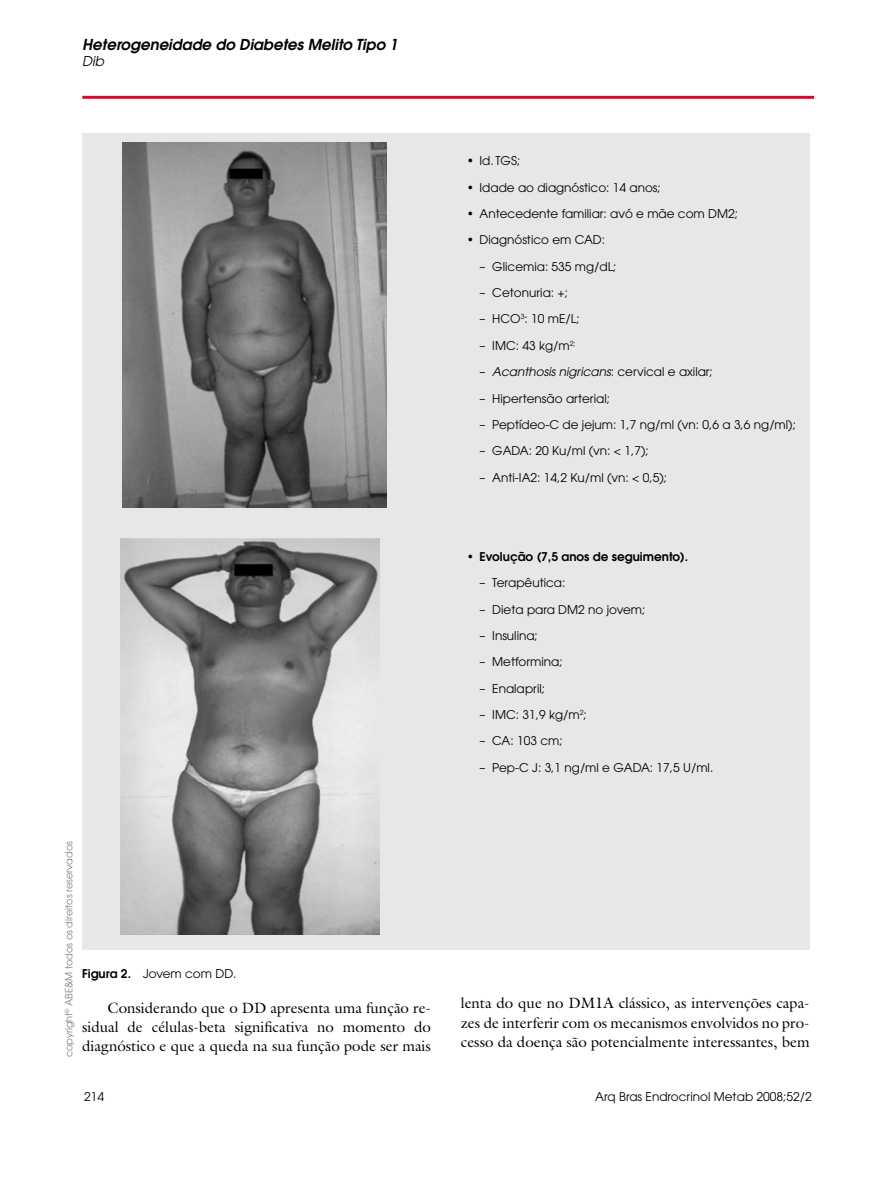
<style>
.page{position:relative;width:896px;height:1194px;background:#fff}
.page>*{position:absolute;margin:0;border:0;box-sizing:border-box;transform-origin:0 0}
.t1{font:15px/19px "Galliard";color:#000;text-align:justify}
.t2{font:italic 600 15px "Avant Garde";color:#000}
.t3{font:italic 13.5px "Avant Garde";color:#000}
.t4{font:12px "Avant Garde";color:#000}
.t5{font:italic 12px "Avant Garde";color:#000}
.t6{font:600 12px "Avant Garde";color:#000}
.t7{font:9.9px "Avant Garde";letter-spacing:-.01em;color:#808285}
.s1{font-style:normal}
.s2{font-weight:400}
.s3{font-weight:600}
</style>
<div class="page">
<hr style="left:82px;top:96px;width:732px;height:3px;background:#c41230">
<div style="left:82px;top:133px;width:727px;height:816px;background:#e6e7e8"></div>
<img style="left:123px;top:142px;width:263px;height:366px">
<img style="left:120px;top:538px;width:259px;height:396px">
<p class="t2" style="left:82px;top:35px;width:317px">Heterogeneidade do Diabetes Melito Tipo 1</p>
<p class="t3" style="left:82px;top:53px;width:23px">Dib</p>
<p class="t4" style="left:466px;top:154px;width:55px">• Id. TGS;</p>
<p class="t4" style="left:466px;top:180px;width:196px">• Idade ao diagnóstico: 14 anos;</p>
<p class="t4" style="left:466px;top:206px;width:273px">• Antecedente familiar: avó e mãe com DM2;</p>
<p class="t4" style="left:466px;top:233px;width:140px">• Diagnóstico em CAD:</p>
<p class="t4" style="left:479px;top:259px;width:139px">– Glicemia: 535 mg/dL;</p>
<p class="t4" style="left:479px;top:285px;width:90px">– Cetonuria: +;</p>
<p class="t4" style="left:479px;top:312px;width:102px">– HCO<sup>3</sup>: 10 mE/L;</p>
<p class="t4" style="left:479px;top:338px;width:97px">– IMC: 43 kg/m<sup>2;</sup></p>
<p class="t5" style="left:479px;top:364px;width:235px"><span class="s1">–</span> Acanthosis nigricans<span class="s1">: cervical e axilar;</span></p>
<p class="t4" style="left:479px;top:391px;width:132px">– Hipertensão arterial;</p>
<p class="t4" style="left:479px;top:417px;width:318px">– Peptídeo-C de jejum: 1,7 ng/ml (vn: 0,6 a 3,6 ng/ml);</p>
<p class="t4" style="left:479px;top:443px;width:171px">– GADA: 20 Ku/ml (vn: &lt; 1,7);</p>
<p class="t4" style="left:479px;top:470px;width:189px">– Anti-IA2: 14,2 Ku/ml (vn: &lt; 0,5);</p>
<p class="t6" style="left:466px;top:548px;width:223px"><span class="s2">•</span> Evolução (7,5 anos de seguimento).</p>
<p class="t4" style="left:479px;top:575px;width:87px">– Terapêutica:</p>
<p class="t4" style="left:479px;top:602px;width:167px">– Dieta para DM2 no jovem;</p>
<p class="t4" style="left:479px;top:628px;width:60px">– Insulina;</p>
<p class="t4" style="left:479px;top:654px;width:85px">– Metformina;</p>
<p class="t4" style="left:479px;top:681px;width:67px">– Enalapril;</p>
<p class="t4" style="left:479px;top:707px;width:109px">– IMC: 31,9 kg/m<sup>2</sup>;</p>
<p class="t4" style="left:479px;top:733px;width:85px">– CA: 103 cm;</p>
<p class="t4" style="left:479px;top:760px;width:235px">– Pep-C J: 3,1 ng/ml e GADA: 17,5 U/ml.</p>
<p class="t7" style="left:63px;top:1056px;width:217px;rotate:-90deg">copyright<sup>©</sup> ABE&amp;M todos os direitos reservados</p>
<p class="t4" style="left:82px;top:966px;width:156px"><span class="s3">Figura 2.</span> Jovem com DD.</p>
<p class="t1" style="left:82px;top:997px;width:350px;text-indent:26px">Considerando que o DD apresenta uma função re&shy;sidual de células-beta significativa no momento do diagnóstico e que a queda na sua função pode ser mais</p>
<p class="t1" style="left:460px;top:993px;width:350px">lenta do que no DM1A clássico, as intervenções capa&shy;zes de interferir com os mecanismos envolvidos no pro&shy;cesso da doença são potencialmente interessantes, bem</p>
<p class="t4" style="left:84px;top:1089px;width:21px">214</p>
<p class="t4" style="left:595px;top:1089px;width:218px">Arq Bras Endrocrinol Metab 2008;52/2</p>
</div>
